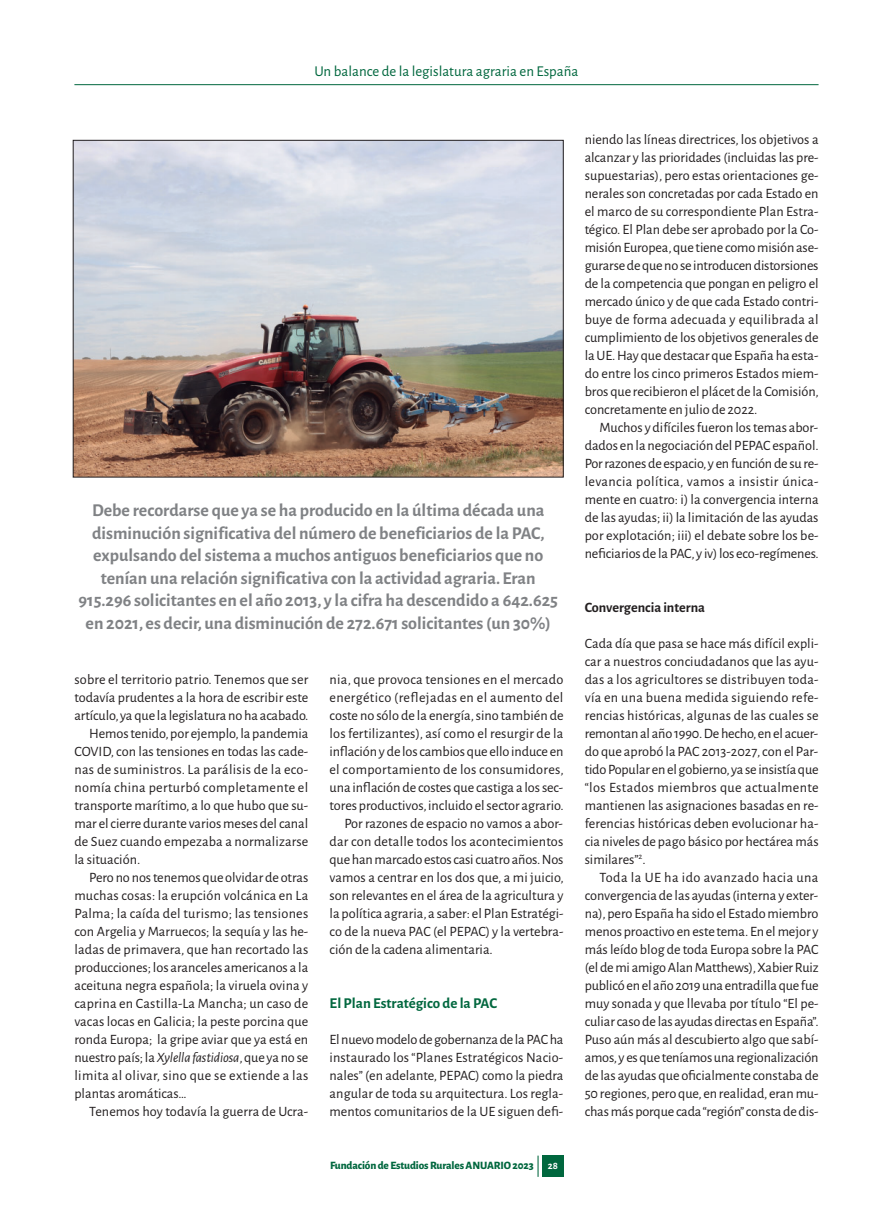
<style>
.page{position:relative;width:893px;height:1212px;background:#fff}
.page>*{position:absolute;margin:0;border:0;box-sizing:border-box;transform-origin:0 0}
.t1{font:700 18px/22.5px "Alegreya Sans";color:#808285;text-align:center}
.t2{font:15px "Alegreya Sans";color:#00673e}
.t3{font:700 15px "Alegreya Sans";color:#00673e}
.t4{font:14.25px/18px "Alegreya Sans";color:#231f20;text-align:justify}
.t5{font:700 14.25px "Alegreya Sans";color:#231f20}
.t6{font:800 11.25px "Alegreya Sans";letter-spacing:-.01em;color:#00673e}
.t7{font:700 10.5px "Alegreya Sans";color:#fff}
.s1{font-style:italic}
</style>
<div class="page">
<div style="left:542px;top:1155px;width:22px;height:22px;background:#00673e"></div>
<hr style="left:537px;top:1155px;width:2px;height:22px;background:#00673e">
<hr style="left:74px;top:84px;width:744px;height:1px;background:#00673e">
<img style="left:75px;top:142px;width:486px;height:333px">
<p class="t2" style="left:314px;top:65px;width:265px">Un balance de la legislatura agraria en España</p>
<p class="t1" style="left:79px;top:500px;width:481px">Debe recordarse que ya se ha producido en la última década una disminución significativa del número de beneficiarios de la PAC, expulsando del sistema a muchos antiguos beneficiarios que no tenían una relación significativa con la actividad agraria. Eran 915.296 solicitantes en el año 2013, y la cifra ha descendido a 642.625 en 2021, es decir, una disminución de 272.671 solicitantes (un 30%)</p>
<p class="t4" style="left:74px;top:671px;width:236px">sobre el territorio patrio. Tenemos que ser todavía prudentes a la hora de escribir este artículo, ya que la legislatura no ha acabado.</p>
<p class="t4" style="left:74px;top:725px;width:235px;text-indent:15px">Hemos tenido, por ejemplo, la pandemia COVID, con las tensiones en todas las cade&shy;nas de suministros. La parálisis de la eco&shy;nomía china perturbó completamente el transporte marítimo, a lo que hubo que su&shy;mar el cierre durante varios meses del canal de Suez cuando empezaba a normalizarse la situación.</p>
<p class="t4" style="left:74px;top:869px;width:235px;text-indent:15px">Pero no nos tenemos que olvidar de otras muchas cosas: la erupción volcánica en La Palma; la caída del turismo; las tensiones con Argelia y Marruecos; la sequía y las he&shy;ladas de primavera, que han recortado las producciones; los aranceles americanos a la aceituna negra española; la viruela ovina y caprina en Castilla-La Mancha; un caso de vacas locas en Galicia; la peste porcina que ronda Europa; la gripe aviar que ya está en nuestro país; la <span class="s1">Xylella fastidiosa</span>, que ya no se limita al olivar, sino que se extiende a las plantas aromáticas…</p>
<p class="t4" style="left:89px;top:1103px;width:220px">Tenemos hoy todavía la guerra de Ucra-</p>
<p class="t4" style="left:330px;top:671px;width:236px">nia, que provoca tensiones en el mercado energético (reflejadas en el aumento del coste no sólo de la energía, sino también de los fertilizantes), así como el resurgir de la inflación y de los cambios que ello induce en el comportamiento de los consumidores, una inflación de costes que castiga a los sec&shy;tores productivos, incluido el sector agrario.</p>
<p class="t4" style="left:330px;top:815px;width:236px;text-indent:15px">Por razones de espacio no vamos a abor&shy;dar con detalle todos los acontecimientos que han marcado estos casi cuatro años. Nos vamos a centrar en los dos que, a mi juicio, son relevantes en el área de la agricultura y la política agraria, a saber: el Plan Estratégi&shy;co de la nueva PAC (el PEPAC) y la vertebra&shy;ción de la cadena alimentaria.</p>
<p class="t3" style="left:330px;top:997px;width:169px">El Plan Estratégico de la PAC</p>
<p class="t4" style="left:330px;top:1031px;width:235px">El nuevo modelo de gobernanza de la PAC ha instaurado los “Planes Estratégicos Nacio&shy;nales” (en adelante, PEPAC) como la piedra angular de toda su arquitectura. Los regla&shy;mentos comunitarios de la UE siguen defi-</p>
<p class="t6" style="left:330px;top:1159px;width:205px">Fundación de Estudios Rurales ANUARIO 2023</p>
<p class="t7" style="left:548px;top:1162px;width:12px">28</p>
<p class="t4" style="left:585px;top:131px;width:236px">niendo las líneas directrices, los objetivos a alcanzar y las prioridades (incluidas las pre&shy;supuestarias), pero estas orientaciones ge&shy;nerales son concretadas por cada Estado en el marco de su correspondiente Plan Estra&shy;tégico. El Plan debe ser aprobado por la Co&shy;misión Europea, que tiene como misión ase&shy;gurarse de que no se introducen distorsiones de la competencia que pongan en peligro el mercado único y de que cada Estado contri&shy;buye de forma adecuada y equilibrada al cumplimiento de los objetivos generales de la UE. Hay que destacar que España ha esta&shy;do entre los cinco primeros Estados miem&shy;bros que recibieron el plácet de la Comisión, concretamente en julio de 2022.</p>
<p class="t4" style="left:585px;top:419px;width:236px;text-indent:15px">Muchos y difíciles fueron los temas abor&shy;dados en la negociación del PEPAC español.<br>Por razones de espacio, y en función de su re&shy;levancia política, vamos a insistir única&shy;mente en cuatro: i) la convergencia interna de las ayudas; ii) la limitación de las ayudas por explotación; iii) el debate sobre los be&shy;neficiarios de la PAC, y iv) los eco-regímenes.</p>
<p class="t5" style="left:585px;top:602px;width:122px">Convergencia interna</p>
<p class="t4" style="left:585px;top:635px;width:235px">Cada día que pasa se hace más difícil expli&shy;car a nuestros conciudadanos que las ayu&shy;das a los agricultores se distribuyen toda&shy;vía en una buena medida siguiendo refe&shy;rencias históricas, algunas de las cuales se remontan al año 1990. De hecho, en el acuer&shy;do que aprobó la PAC 2013-2027, con el Par&shy;tido Popular en el gobierno, ya se insistía que “los Estados miembros que actualmente mantienen las asignaciones basadas en re&shy;ferencias históricas deben evolucionar ha&shy;cia niveles de pago básico por hectárea más similares”<sup>2</sup>.</p>
<p class="t4" style="left:585px;top:869px;width:236px;text-indent:15px">Toda la UE ha ido avanzado hacia una convergencia de las ayudas (interna y exter&shy;na), pero España ha sido el Estado miembro menos proactivo en este tema. En el mejor y más leído blog de toda Europa sobre la PAC (el de mi amigo Alan Matthews), Xabier Ruiz publicó en el año 2019 una entradilla que fue muy sonada y que llevaba por título “El pe&shy;culiar caso de las ayudas directas en España”.<br>Puso aún más al descubierto algo que sabí&shy;amos, y es que teníamos una regionalización de las ayudas que oficialmente constaba de 50 regiones, pero que, en realidad, eran mu&shy;chas más porque cada “región” consta de dis-</p>
</div>
